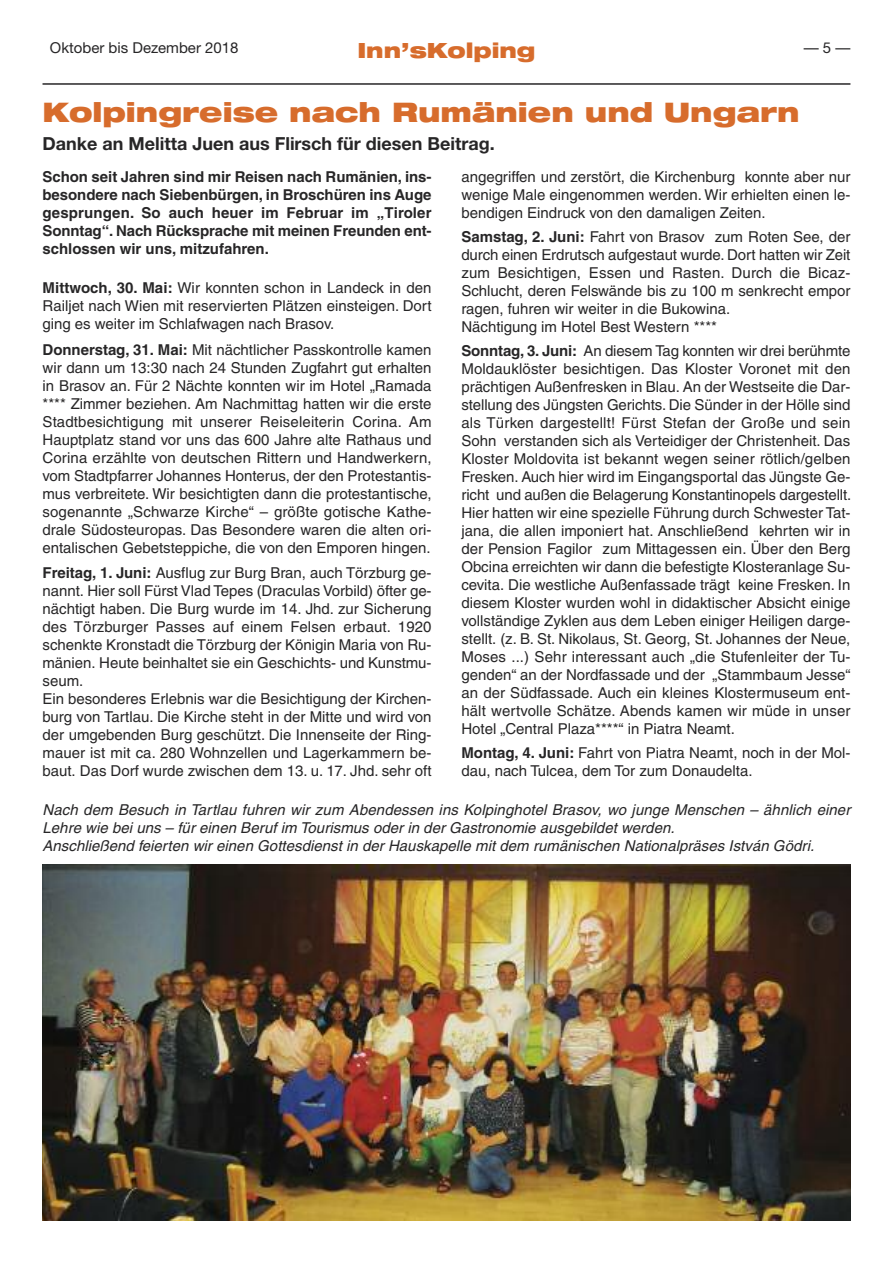
<style>
.page{position:relative;width:893px;height:1263px;background:#fff}
.page>*{position:absolute;margin:0;border:0;box-sizing:border-box;transform-origin:0 0}
.t1{font:900 expanded 27px "Helvetica Neue";color:#d76c2c}
.t2{font:900 expanded 21px "Helvetica Neue";color:#d76c2c}
.t3{font:700 18px "Helvetica Neue";color:#272627}
.t4{font:15px/18px "Helvetica";color:#272627;text-align:justify}
.t5{font:italic 15px/18px "Helvetica";letter-spacing:.005em;color:#272627}
.t6{font:700 15px/18px "Helvetica";color:#272627;text-align:justify}
.t7{font:15px "Helvetica Neue";color:#272627}
.s1{font-weight:700}
</style>
<div class="page">
<hr style="left:43px;top:83px;width:807px;height:2px;background:#272627">
<img style="left:43px;top:865px;width:807px;height:355px">
<p class="t7" style="left:50px;top:43px;width:190px">Oktober bis Dezember 2018</p>
<h2 class="t2" style="left:357px;top:42px;width:180px">Inn’sKolping</h2>
<p class="t7" style="left:804px;top:43px;width:48px">—5—</p>
<h1 class="t1" style="left:43px;top:102px;width:759px">Kolpingreise nach Rumänien und Ungarn</h1>
<p class="t3" style="left:43px;top:137px;width:454px">Danke an Melitta Juen aus Flirsch für diesen Beitrag.</p>
<p class="t6" style="left:43px;top:169px;width:391px">Schon seit Jahren sind mir Reisen nach Rumänien, ins&shy;besondere nach Siebenbürgen, in Broschüren ins Auge gesprungen. So auch heuer im Februar im „Tiroler Sonntag“. Nach Rücksprache mit meinen Freunden ent&shy;schlossen wir uns, mitzufahren.</p>
<p class="t4" style="left:43px;top:280px;width:391px"><span class="s1">Mittwoch, 30. Mai:</span> Wir konnten schon in Landeck in den Railjet nach Wien mit reservierten Plätzen einsteigen. Dort ging es weiter im Schlafwagen nach Brasov.</p>
<p class="t4" style="left:43px;top:342px;width:391px"><span class="s1">Donnerstag, 31. Mai:</span> Mit nächtlicher Passkontrolle kamen wir dann um 13:30 nach 24 Stunden Zugfahrt gut erhalten in Brasov an. Für 2 Nächte konnten wir im Hotel „Ramada **** Zimmer beziehen. Am Nachmittag hatten wir die erste Stadtbesichtigung mit unserer Reiseleiterin Corina. Am Hauptplatz stand vor uns das 600 Jahre alte Rathaus und Corina erzählte von deutschen Rittern und Handwerkern, vom Stadtpfarrer Johannes Honterus, der den Protestantis&shy;mus verbreitete. Wir besichtigten dann die protestantische, sogenannte „Schwarze Kirche“ – größte gotische Kathe&shy;drale Südosteuropas. Das Besondere waren die alten ori&shy;entalischen Gebetsteppiche, die von den Emporen hingen.</p>
<p class="t4" style="left:43px;top:565px;width:391px;text-align:left"><span class="s1">Freitag, 1. Juni:</span> Ausflug zur Burg Bran, auch Törzburg ge&shy;nannt. Hier soll Fürst Vlad Tepes (Draculas Vorbild) öfter ge&shy;nächtigt haben. Die Burg wurde im 14. Jhd. zur Sicherung des Törzburger Passes auf einem Felsen erbaut. 1920 schenkte Kronstadt die Törzburg der Königin Maria von Ru&shy;mänien. Heute beinhaltet sie ein Geschichts- und Kunstmu&shy;seum.<br>Ein besonderes Erlebnis war die Besichtigung der Kirchen&shy;burg von Tartlau. Die Kirche steht in der Mitte und wird von der umgebenden Burg geschützt. Die Innenseite der Ring&shy;mauer ist mit ca. 280 Wohnzellen und Lagerkammern be&shy;baut. Das Dorf wurde zwischen dem 13. u. 17. Jhd. sehr oft</p>
<p class="t4" style="left:461px;top:169px;width:391px">angegriffen und zerstört, die Kirchenburg konnte aber nur wenige Male eingenommen werden. Wir erhielten einen le&shy;bendigen Eindruck von den damaligen Zeiten.</p>
<p class="t4" style="left:461px;top:229px;width:391px;text-align:left"><span class="s1">Samstag, 2. Juni:</span> Fahrt von Brasov zum Roten See, der durch einen Erdrutsch aufgestaut wurde. Dort hatten wir Zeit zum Besichtigen, Essen und Rasten. Durch die Bicaz-Schlucht, deren Felswände bis zu 100 m senkrecht empor ragen, fuhren wir weiter in die Bukowina.<br>Nächtigung im Hotel Best Western ****</p>
<p class="t4" style="left:461px;top:343px;width:391px"><span class="s1">Sonntag, 3. Juni:</span> An diesem Tag konnten wir drei berühmte Moldauklöster besichtigen. Das Kloster Voronet mit den prächtigen Außenfresken in Blau. An der Westseite die Dar&shy;stellung des Jüngsten Gerichts. Die Sünder in der Hölle sind als Türken dargestellt! Fürst Stefan der Große und sein Sohn verstanden sich als Verteidiger der Christenheit. Das Kloster Moldovita ist bekannt wegen seiner rötlich/gelben Fresken. Auch hier wird im Eingangsportal das Jüngste Ge&shy;richt und außen die Belagerung Konstantinopels dargestellt.<br>Hier hatten wir eine spezielle Führung durch Schwester Tat&shy;jana, die allen imponiert hat. Anschließend kehrten wir in der Pension Fagilor zum Mittagessen ein. Über den Berg Obcina erreichten wir dann die befestigte Klosteranlage Su&shy;cevita. Die westliche Außenfassade trägt keine Fresken. In diesem Kloster wurden wohl in didaktischer Absicht einige vollständige Zyklen aus dem Leben einiger Heiligen darge&shy;stellt. (z. B. St. Nikolaus, St. Georg, St. Johannes der Neue, Moses ...) Sehr interessant auch „die Stufenleiter der Tu&shy;genden“ an der Nordfassade und der „Stammbaum Jesse“ an der Südfassade. Auch ein kleines Klostermuseum ent&shy;hält wertvolle Schätze. Abends kamen wir müde in unser Hotel „Central Plaza****“ in Piatra Neamt.</p>
<p class="t4" style="left:461px;top:745px;width:391px"><span class="s1">Montag, 4. Juni:</span> Fahrt von Piatra Neamt, noch in der Mol&shy;dau, nach Tulcea, dem Tor zum Donaudelta.</p>
<p class="t5" style="left:43px;top:802px;width:809px">Nach dem Besuch in Tartlau fuhren wir zum Abendessen ins Kolpinghotel Brasov, wo junge Menschen – ähnlich einer<br>Lehre wie bei uns – für einen Beruf im Tourismus oder in der Gastronomie ausgebildet werden.<br>Anschließend feierten wir einen Gottesdienst in der Hauskapelle mit dem rumänischen Nationalpräses István Gödri.</p>
</div>
